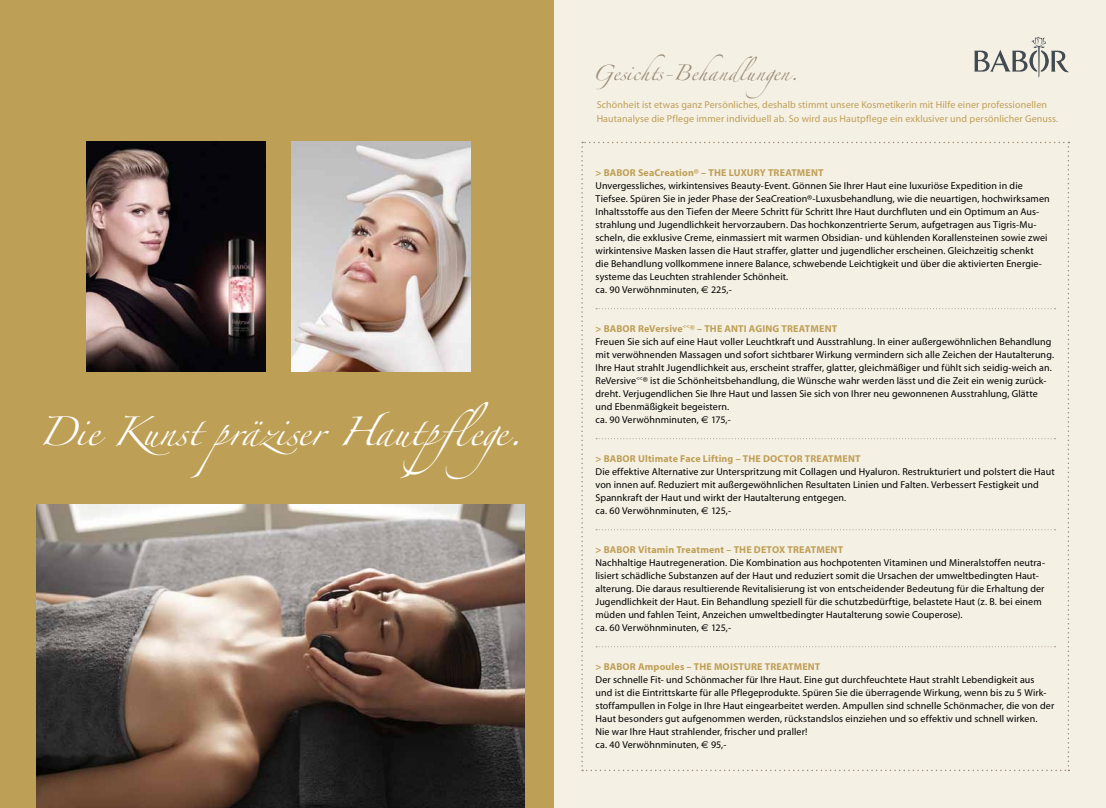
<style>
.page{position:relative;width:1106px;height:808px;background:#f5f0e4}
.page>*{position:absolute;margin:0;border:0;box-sizing:border-box;transform-origin:0 0}
.t1{font:26px "Zapfino";letter-spacing:-.005em;color:#fff}
.t2{font:14px "Zapfino";letter-spacing:.035em;color:#9a8a75}
.t3{font:10px/13px "Myriad";letter-spacing:.01em;color:#000}
.t4{font:10px/14px "Myriad";letter-spacing:.01em;color:#be9f56}
.t5{font:700 10px "Myriad";letter-spacing:.015em;color:#be9f56}
.s1{font-family:"Euro Sans"}
.s2{font-weight:700;color:#be9f56}
</style>
<div class="page">
<div style="left:0;top:0;width:553px;height:808px;background:#be9f56"></div>
<svg style="left:581px;top:142px;width:488px;height:629px"></svg>
<img style="left:37px;top:505px;width:487px;height:303px">
<img style="left:292px;top:141px;width:179px;height:230px">
<img style="left:86px;top:141px;width:179px;height:230px">
<svg style="left:974px;top:37px;width:95px;height:41px"></svg>
<h1 class="t1" style="left:39px;top:421px;width:499px">Die Kunst präziser Hautpflege.</h1>
<h2 class="t2" style="left:592px;top:67px;width:208px">Gesichts-Behandlungen.</h2>
<p class="t4" style="left:596px;top:98px;width:463px">Schönheit ist etwas ganz Persönliches, deshalb stimmt unsere Kosmetikerin mit Hilfe einer professionellen<br>Hautanalyse die Pflege immer individuell ab. So wird aus Hautpflege ein exklusiver und persönlicher Genuss.</p>
<p class="t5" style="left:595px;top:167px;width:230px">&gt; BABOR SeaCreation® – THE LUXURY TREATMENT</p>
<p class="t3" style="left:595px;top:179px;width:455px">Unvergessliches, wirkintensives Beauty-Event. Gönnen Sie Ihrer Haut eine luxuriöse Expedition in die Tiefsee. Spüren Sie in jeder Phase der SeaCreation®-Luxusbehandlung, wie die neuartigen, hochwirksamen Inhaltsstoffe aus den Tiefen der Meere Schritt für Schritt Ihre Haut durchfluten und ein Optimum an Aus&shy;strahlung und Jugendlichkeit hervorzaubern. Das hochkonzentrierte Serum, aufgetragen aus Tigris-Mu&shy;scheln, die exklusive Creme, einmassiert mit warmen Obsidian- und kühlenden Korallensteinen sowie zwei wirkintensive Masken lassen die Haut straffer, glatter und jugendlicher erscheinen. Gleichzeitig schenkt<br>die Behandlung vollkommene innere Balance, schwebende Leichtigkeit und über die aktivierten Energie&shy;systeme das Leuchten strahlender Schönheit.<br>ca. 90 Verwöhnminuten, <span class="s1">€</span> 225,-</p>
<p class="t3" style="left:595px;top:322px;width:460px"><span class="s2">&gt; BABOR ReVersive</span><sup>&lt;&lt;</sup><span class="s2">® – THE ANTI AGING TREATMENT<br></span>Freuen Sie sich auf eine Haut voller Leuchtkraft und Ausstrahlung. In einer außergewöhnlichen Behandlung mit verwöhnenden Massagen und sofort sichtbarer Wirkung vermindern sich alle Zeichen der Hautalterung.<br>Ihre Haut strahlt Jugendlichkeit aus, erscheint straffer, glatter, gleichmäßiger und fühlt sich seidig-weich an.<br>ReVersive<sup>&lt;&lt;</sup>® ist die Schönheitsbehandlung, die Wünsche wahr werden lässt und die Zeit ein wenig zurück&shy;dreht. Verjugendlichen Sie Ihre Haut und lassen Sie sich von Ihrer neu gewonnenen Ausstrahlung, Glätte und Ebenmäßigkeit begeistern.<br>ca. 90 Verwöhnminuten, <span class="s1">€</span> 175,-</p>
<p class="t5" style="left:595px;top:453px;width:266px">&gt; BABOR Ultimate Face Lifting – THE DOCTOR TREATMENT</p>
<p class="t3" style="left:595px;top:465px;width:461px">Die effektive Alternative zur Unterspritzung mit Collagen und Hyaluron. Restrukturiert und polstert die Haut von innen auf. Reduziert mit außergewöhnlichen Resultaten Linien und Falten. Verbessert Festigkeit und Spannkraft der Haut und wirkt der Hautalterung entgegen.<br>ca. 60 Verwöhnminuten, <span class="s1">€</span> 125,-</p>
<p class="t5" style="left:595px;top:544px;width:249px">&gt; BABOR Vitamin Treatment – THE DETOX TREATMENT</p>
<p class="t3" style="left:595px;top:556px;width:451px">Nachhaltige Hautregeneration. Die Kombination aus hochpotenten Vitaminen und Mineralstoffen neutra&shy;lisiert schädliche Substanzen auf der Haut und reduziert somit die Ursachen der umweltbedingten Haut&shy;alterung. Die daraus resultierende Revitalisierung ist von entscheidender Bedeutung für die Erhaltung der Jugendlichkeit der Haut. Ein Behandlung speziell für die schutzbedürftige, belastete Haut (z. B. bei einem müden und fahlen Teint, Anzeichen umweltbedingter Hautalterung sowie Couperose).<br>ca. 60 Verwöhnminuten, <span class="s1">€</span> 125,-</p>
<p class="t5" style="left:595px;top:661px;width:226px">&gt; BABOR Ampoules – THE MOISTURE TREATMENT</p>
<p class="t3" style="left:595px;top:673px;width:460px">Der schnelle Fit- und Schönmacher für Ihre Haut. Eine gut durchfeuchtete Haut strahlt Lebendigkeit aus<br>und ist die Eintrittskarte für alle Pflegeprodukte. Spüren Sie die überragende Wirkung, wenn bis zu 5 Wirk&shy;stoffampullen in Folge in Ihre Haut eingearbeitet werden. Ampullen sind schnelle Schönmacher, die von der Haut besonders gut aufgenommen werden, rückstandslos einziehen und so effektiv und schnell wirken.<br>Nie war Ihre Haut strahlender, frischer und praller!<br>ca. 40 Verwöhnminuten, <span class="s1">€</span> 95,-</p>
</div>
